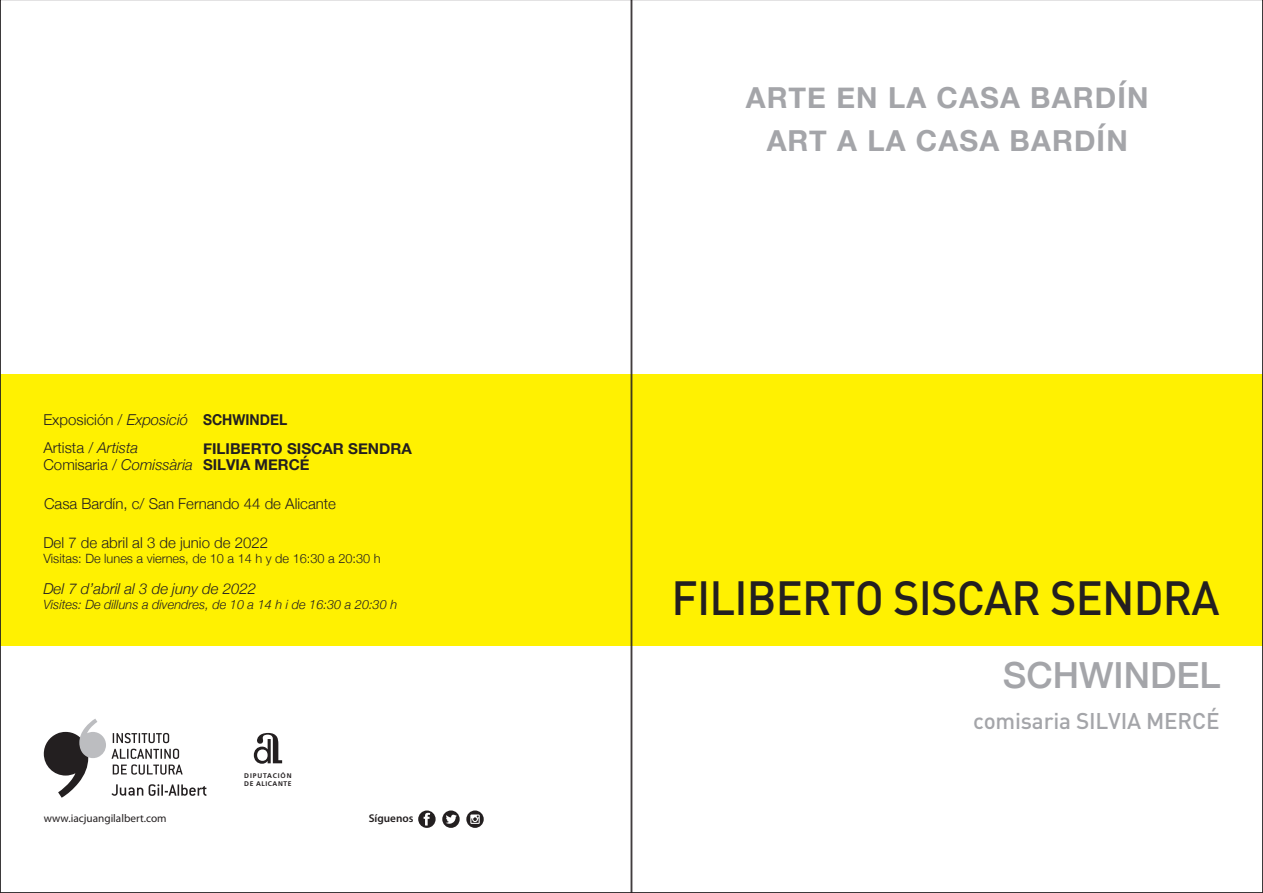
<style>
.page{position:relative;width:1263px;height:893px;background:#fff}
.page>*{position:absolute;margin:0;border:0;box-sizing:border-box;transform-origin:0 0}
.t1{font:500 47.4px "DIN";letter-spacing:-.02em;color:#231f20;scale:.95 1}
.t2{font:500 36px "Helvetica Neue";color:#a4a5a9}
.t3{font:700 28.95px "Helvetica Neue";letter-spacing:.04em;color:#a4a5a9}
.t4{font:500 22.5px "DIN";letter-spacing:-.01em;color:#a4a5a9}
.t5{font:300 15px/27.8px "Helvetica Neue";color:#231f20}
.t6{font:700 15px/15.8px "Helvetica Neue";color:#231f20}
.t7{font:italic 300 15px "Helvetica Neue";color:#231f20}
.t8{font:700 15px "Helvetica Neue";color:#231f20;scale:.92 1}
.t9{font:italic 300 12.75px "Helvetica Neue";color:#231f20}
.t10{font:300 12.75px "Helvetica Neue";color:#231f20}
.t11{font:11.25px "Myriad Pro";color:#231f20}
.t12{font:600 11.25px "Myriad Pro";color:#231f20}
.t13{font:700 6.75px/8.1px "Frutiger";letter-spacing:.085em;color:#231f20}
.s1{font-style:italic}
.s2{font-weight:300}
.s3{font-weight:300;font-style:italic}
</style>
<div class="page">
<div style="left:631px;top:374px;width:632px;height:272px;background:#fff101"></div>
<div style="left:0;top:374px;width:631px;height:272px;background:#fff101"></div>
<svg style="left:44px;top:719px;width:62px;height:79px"></svg>
<svg style="left:112px;top:749px;width:71px;height:26px"></svg>
<svg style="left:113px;top:733px;width:56px;height:10px"></svg>
<svg style="left:149px;top:784px;width:57px;height:12px"></svg>
<svg style="left:112px;top:784px;width:31px;height:12px"></svg>
<svg style="left:254px;top:733px;width:28px;height:31px"></svg>
<svg style="left:466px;top:810px;width:18px;height:18px"></svg>
<svg style="left:470px;top:814px;width:10px;height:10px"></svg>
<svg style="left:418px;top:810px;width:18px;height:18px"></svg>
<svg style="left:442px;top:810px;width:18px;height:18px"></svg>
<svg style="left:446px;top:814px;width:11px;height:10px"></svg>
<p class="t5" style="left:43px;top:405px;width:146px">Exposición / <span class="s1">Exposició<br></span>Artista / <span class="s1">Artista</span></p>
<p class="t8" style="left:203px;top:408px;width:93px">SCHWINDEL</p>
<p class="t6" style="left:43px;top:441px;width:370px;text-indent:160px">FILIBERTO SISCAR SENDRA<br><span class="s2">Comisaria /</span> <span class="s3">Comissària</span> SILVIA MERCÉ</p>
<p class="t5" style="left:44px;top:489px;width:294px">Casa Bardín, c/ San Fernando 44 de Alicante</p>
<p class="t5" style="left:43px;top:527px;width:226px">Del 7 de abril al 3 de junio de 2022</p>
<p class="t10" style="left:43px;top:548px;width:339px">Visitas: De lunes a viernes, de 10 a 14 h y de 16:30 a 20:30 h</p>
<p class="t7" style="left:43px;top:577px;width:214px">Del 7 d’abril al 3 de juny de 2022</p>
<p class="t9" style="left:43px;top:595px;width:355px">Visites: De dilluns a divendres, de 10 a 14 h i de 16:30 a 20:30 h</p>
<p class="t13" style="left:244px;top:771px;width:49px">DIPUTACIÓN<br>DE ALICANTE</p>
<p class="t11" style="left:44px;top:811px;width:124px">www.iacjuangilalbert.com</p>
<p class="t12" style="left:369px;top:811px;width:46px">Síguenos</p>
<h3 class="t3" style="left:746px;top:75px;width:404px">ARTE EN LA CASA BARDÍN</h3>
<h3 class="t3" style="left:767px;top:118px;width:363px">ART A LA CASA BARDÍN</h3>
<h1 class="t1" style="left:671px;top:567px;width:578px">FILIBERTO SISCAR SENDRA</h1>
<h2 class="t2" style="left:1003px;top:646px;width:219px">SCHWINDEL</h2>
<h3 class="t4" style="left:973px;top:707px;width:248px">comisaria SILVIA MERCÉ</h3>
</div>
